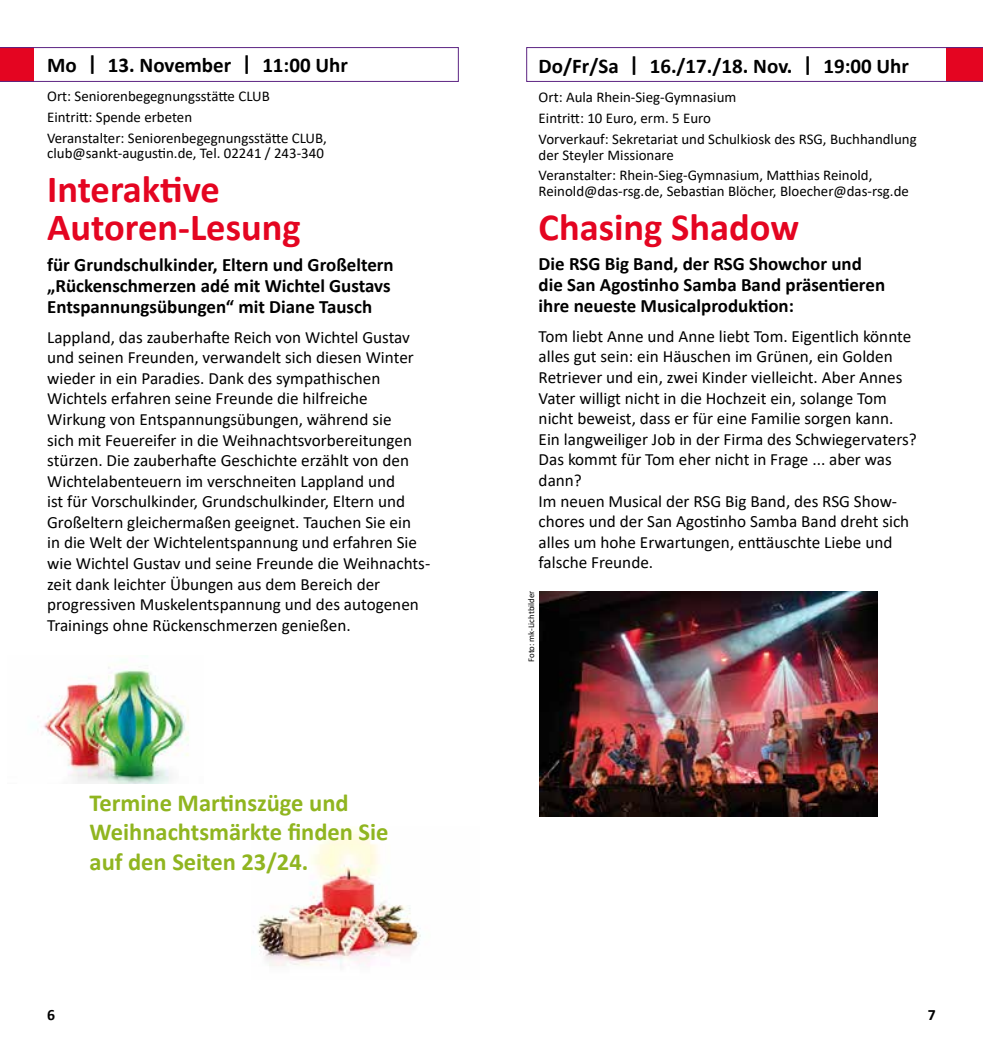
<style>
.page{position:relative;width:983px;height:1042px;background:#fff}
.page>*{position:absolute;margin:0;border:0;box-sizing:border-box;transform-origin:0 0}
.t1{font:700 38.5px/38.5px "Calibri";color:#e40521}
.t2{font:700 24.5px/29.4px "Calibri";color:#90b520}
.t3{font:700 21px "Calibri";color:#000}
.t4{font:700 18.9px/21px "Calibri";color:#000}
.t5{font:17.15px/20.7px "Calibri";color:#000}
.t6{font:700 15.75px "Calibri";color:#000}
.t7{font:14.88px/20.7px "Calibri";color:#000}
.t8{font:8.75px "Calibri";color:#000}
</style>
<div class="page">
<img style="left:251px;top:828px;width:170px;height:138px">
<img style="left:37px;top:667px;width:152px;height:117px">
<img style="left:539px;top:591px;width:338px;height:226px">
<svg style="left:0;top:47px;width:458px;height:35px"></svg>
<svg style="left:526px;top:47px;width:456px;height:35px"></svg>
<p class="t3" style="left:47px;top:50px;width:302px">Mo | 13. November | 11:00 Uhr</p>
<p class="t7" style="left:47px;top:85px;width:281px">Ort: Seniorenbegegnungsstätte CLUB<br>Eintritt: Spende erbeten<br>Veranstalter: Seniorenbegegnungsstätte CLUB,</p>
<p class="t7" style="left:47px;top:143px;width:278px">club@sankt-augustin.de, Tel. 02241 / 243-340</p>
<h1 class="t1" style="left:47px;top:169px;width:255px">Interaktive<br>Autoren-Lesung</h1>
<p class="t4" style="left:47px;top:254px;width:348px">für Grundschulkinder, Eltern und Großeltern „Rückenschmerzen adé mit Wichtel Gustavs<br>Entspannungsübungen“ mit Diane Tausch</p>
<p class="t5" style="left:47px;top:326px;width:384px">Lappland, das zauberhafte Reich von Wichtel Gustav und seinen Freunden, verwandelt sich diesen Winter wieder in ein Paradies. Dank des sympathischen Wichtels erfahren seine Freunde die hilfreiche Wirkung von Entspannungsübungen, während sie<br>sich mit Feuereifer in die Weihnachtsvorbereitungen stürzen. Die zauberhafte Geschichte erzählt von den Wichtelabenteuern im verschneiten Lappland und<br>ist für Vorschulkinder, Grundschulkinder, Eltern und Großeltern gleichermaßen geeignet. Tauchen Sie ein<br>in die Welt der Wichtelentspannung und erfahren Sie wie Wichtel Gustav und seine Freunde die Weihnachts&shy;zeit dank leichter Übungen aus dem Bereich der progressiven Muskelentspannung und des autogenen Trainings ohne Rückenschmerzen genießen.</p>
<h2 class="t2" style="left:90px;top:788px;width:300px">Termine Martinszüge und<br>Weihnachtsmärkte finden Sie auf den Seiten 23/24.</h2>
<p class="t3" style="left:538px;top:51px;width:372px">Do/Fr/Sa | 16./17./18. Nov. | 19:00 Uhr</p>
<p class="t7" style="left:538px;top:87px;width:379px">Ort: Aula Rhein-Sieg-Gymnasium<br>Eintritt: 10 Euro, erm. 5 Euro<br>Vorverkauf: Sekretariat und Schulkiosk des RSG, Buchhandlung</p>
<p class="t7" style="left:538px;top:144px;width:335px">der Steyler Missionare<br>Veranstalter: Rhein-Sieg-Gymnasium, Matthias Reinold,</p>
<p class="t7" style="left:538px;top:180px;width:371px">Reinold@das-rsg.de, Sebastian Blöcher, Bloecher@das-rsg.de</p>
<h1 class="t1" style="left:538px;top:207px;width:262px">Chasing Shadow</h1>
<p class="t4" style="left:538px;top:253px;width:348px">Die RSG Big Band, der RSG Showchor und die San Agostinho Samba Band präsentieren ihre neueste Musicalproduktion:</p>
<p class="t5" style="left:538px;top:325px;width:379px">Tom liebt Anne und Anne liebt Tom. Eigentlich könnte alles gut sein: ein Häuschen im Grünen, ein Golden Retriever und ein, zwei Kinder vielleicht. Aber Annes Vater willigt nicht in die Hochzeit ein, solange Tom nicht beweist, dass er für eine Familie sorgen kann.<br>Ein langweiliger Job in der Firma des Schwiegervaters?<br>Das kommt für Tom eher nicht in Frage ... aber was dann?<br>Im neuen Musical der RSG Big Band, des RSG Show&shy;chores und der San Agostinho Samba Band dreht sich alles um hohe Erwartungen, enttäuschte Liebe und falsche Freunde.</p>
<p class="t8" style="left:525px;top:662px;width:73px;rotate:-90deg">Foto: mk-Lichtbilder</p>
<p class="t6" style="left:47px;top:1003px;width:9px">6</p>
<p class="t6" style="left:927px;top:1003px;width:9px">7</p>
</div>
